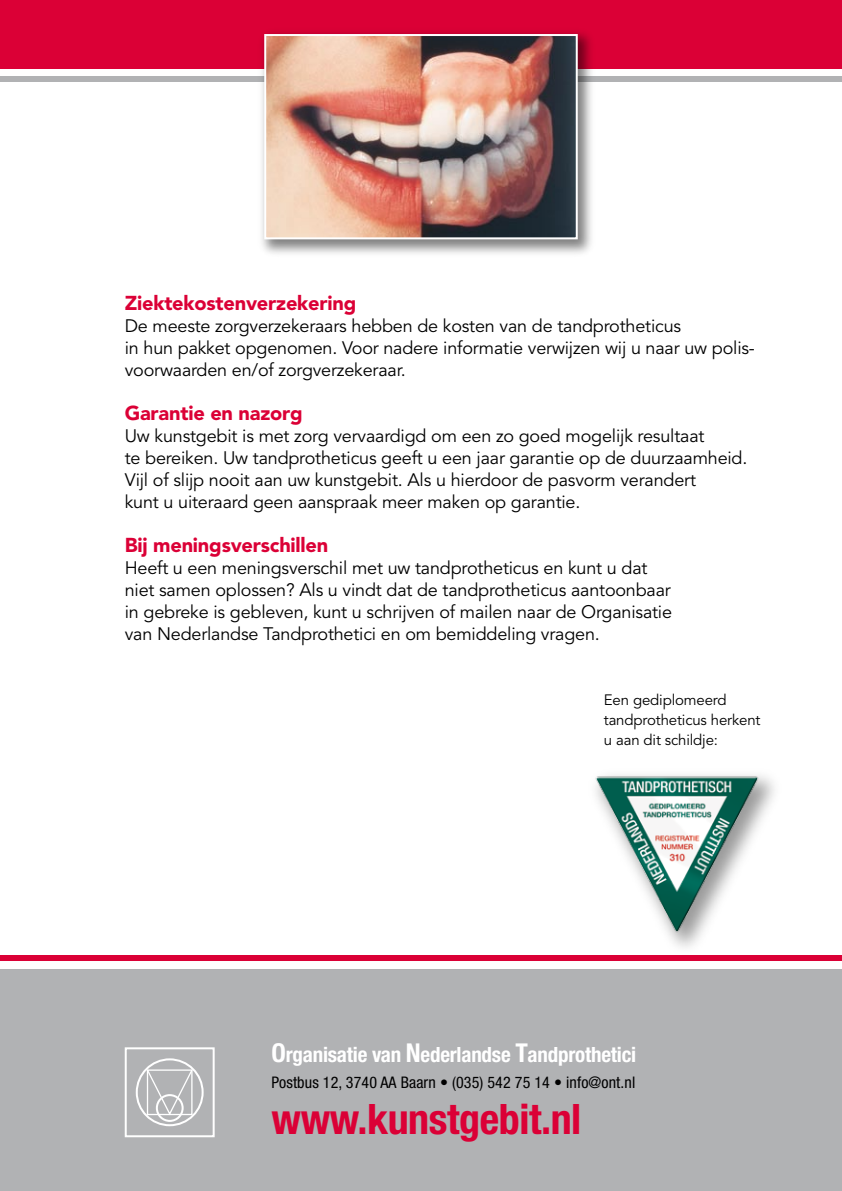
<style>
.page{position:relative;width:842px;height:1191px;background:#fff}
.page>*{position:absolute;margin:0;border:0;box-sizing:border-box;transform-origin:0 0}
.t1{font:700 condensed 42px "Helvetica Neue";letter-spacing:-.01em;color:#db0036}
.t2{font:700 condensed 21px "Helvetica Neue";letter-spacing:-.01em;color:#fff}
.t3{font:900 20px "Avenir";letter-spacing:-.01em;color:#db0036}
.t4{font:18px/22px "Avenir";letter-spacing:-.01em;color:#000}
.t5{font:condensed 16px "Helvetica Neue";letter-spacing:.01em;color:#000}
.t6{font:15px/20px "Avenir";letter-spacing:-.01em;color:#000}
.s1{font-size:26px}
</style>
<div class="page">
<div style="left:0;top:969px;width:842px;height:222px;background:#b1b2b4"></div>
<div style="left:0;top:0;width:842px;height:68px;background:#db0036"></div>
<div style="left:136px;top:1058px;width:68px;height:68px;border:2px solid #fff;border-radius:50%"></div>
<svg style="left:146px;top:1069px;width:47px;height:47px"></svg>
<div style="left:156px;top:1094px;width:28px;height:27px;border:2px solid #fff;border-radius:50%"></div>
<div style="left:125px;top:1047px;width:90px;height:90px;border:2px solid #fff"></div>
<div style="left:0;top:77px;width:842px;height:5px;background:#b1b2b4"></div>
<div style="left:257px;top:26px;width:339px;height:233px;background:#000;opacity:.5"></div>
<img style="left:267px;top:37px;width:308px;height:199px">
<div style="left:264px;top:34px;width:314px;height:205px;border:2px solid #fff"></div>
<div style="left:0;top:955px;width:842px;height:6px;background:#db0036"></div>
<div style="left:586px;top:765px;width:198px;height:193px;background:#000;opacity:.4"></div>
<img style="left:588px;top:765px;width:176px;height:172px">
<p class="t3" style="left:125px;top:291px;width:233px">Ziektekostenverzekering</p>
<p class="t4" style="left:125px;top:315px;width:632px">De meeste zorgverzekeraars hebben de kosten van de tandprotheticus<br>in hun pakket opgenomen. Voor nadere informatie verwijzen wij u naar uw polis&shy;voorwaarden en/of zorgverzekeraar.</p>
<p class="t3" style="left:125px;top:401px;width:180px">Garantie en nazorg</p>
<p class="t4" style="left:125px;top:425px;width:624px">Uw kunstgebit is met zorg vervaardigd om een zo goed mogelijk resultaat<br>te bereiken. Uw tandprotheticus geeft u een jaar garantie op de duurzaamheid.<br>Vijl of slijp nooit aan uw kunstgebit. Als u hierdoor de pasvorm verandert<br>kunt u uiteraard geen aanspraak meer maken op garantie.</p>
<p class="t3" style="left:125px;top:533px;width:205px">Bij meningsverschillen</p>
<p class="t4" style="left:125px;top:557px;width:549px">Heeft u een meningsverschil met uw tandprotheticus en kunt u dat niet samen oplossen? Als u vindt dat de tandprotheticus aantoonbaar in gebreke is gebleven, kunt u schrijven of mailen naar de Organisatie van Nederlandse Tandprothetici en om bemiddeling vragen.</p>
<p class="t6" style="left:604px;top:690px;width:158px">Een gediplomeerd tandprotheticus herkent u aan dit schildje:</p>
<p class="t2" style="left:272px;top:1042px;width:366px"><span class="s1">O</span>rganisatie van <span class="s1">N</span>ederlandse <span class="s1">T</span>andprothetici</p>
<p class="t5" style="left:272px;top:1073px;width:365px">Postbus 12, 3740 AA Baarn • (035) 542 75 14 • info@ont.nl</p>
<h1 class="t1" style="left:272px;top:1094px;width:311px">www.kunstgebit.nl</h1>
</div>
